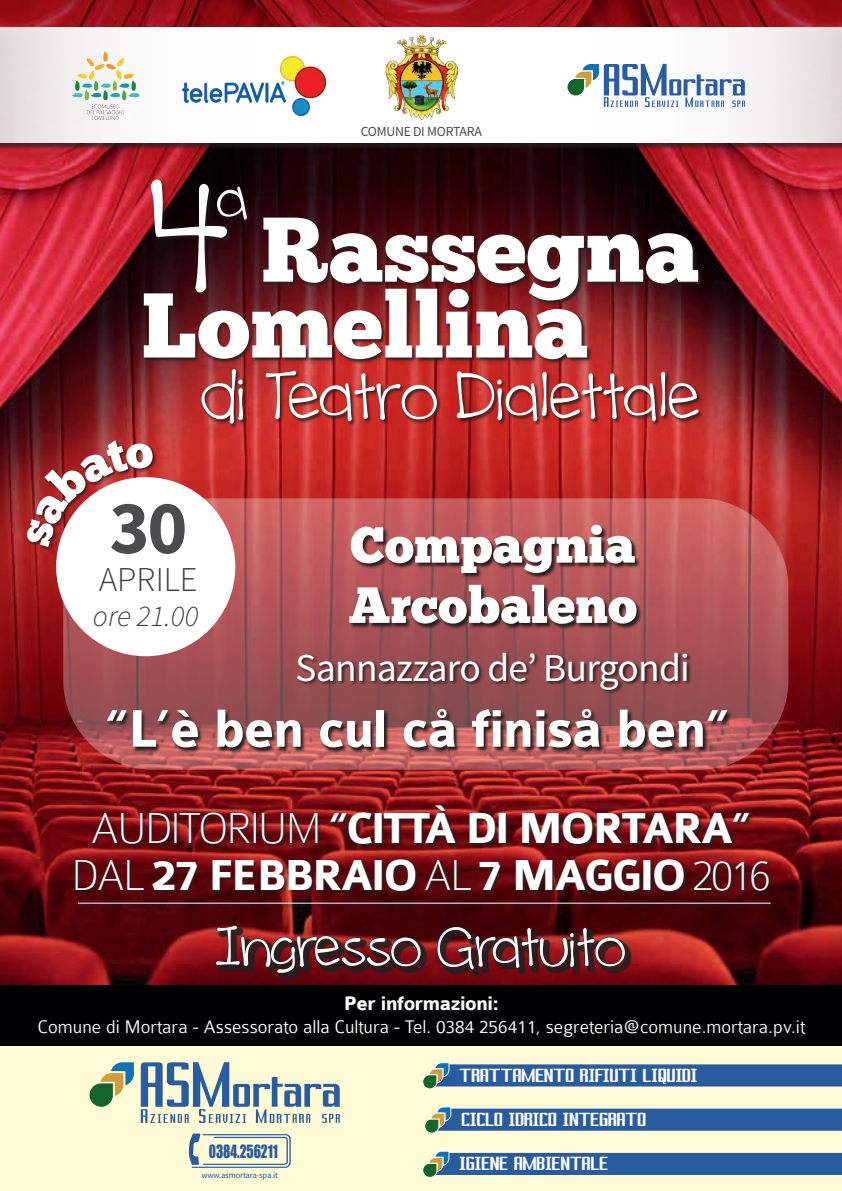
<style>
.page{position:relative;width:842px;height:1191px;background:#fff}
.page>*{position:absolute;margin:0;border:0;box-sizing:border-box;transform-origin:0 0}
.t1{font:168.6px "cinnamoncake";color:#fff}
.t2{font:91.7px/75.8px "Chunk Five";color:#fff}
.t3{font:700 76.1px "Source Sans Pro";color:#4b4c4d}
.t4{font:67.9px "cinnamoncake";color:#fff}
.t5{font:56.6px "cinnamoncake";color:#fff}
.t6{font:700 56.3px "Colaborate";color:#fff}
.t7{font:50.8px/60.2px "Chunk Five";color:#fff}
.t8{font:700 46.3px/46.2px "Colaborate";letter-spacing:-.05em;color:#fff;text-align:center}
.t9{font:39.5px "Source Sans Pro";letter-spacing:-.02em;color:#fff}
.t10{font:300 34.8px "Source Sans Pro";color:#3e3e3f}
.t11{font:italic 300 29.9px "Source Sans Pro";color:#3e3e3f}
.t12{font:21.7px/44.2px "Prussian Brew Solid";letter-spacing:-.02em;color:#fff}
.t13{font:700 20.9px "Colaborate";letter-spacing:-.02em;color:#fff}
.t14{font:300 19.5px "Colaborate";color:#fff}
.t15{font:16.9px "Impact";color:#295b9f;scale:.8 1}
.t16{font:13.8px "Source Sans Pro";letter-spacing:-.02em;color:#4b4c4d}
.t17{font:8.6px "Source Sans Pro";letter-spacing:-.02em;color:#295b9f}
.s1{font-weight:100}
</style>
<div class="page">
<img style="left:0;top:0;width:842px;height:985px">
<svg style="left:63px;top:498px;width:725px;height:271px;background:#b05558"></svg>
<div style="left:0;top:1042px;width:842px;height:149px;background:#fffbd6"></div>
<div style="left:75px;top:804px;width:699px;height:91px;background:#231f20;opacity:.95"></div>
<div style="left:200px;top:368px;width:503px;height:60px;background:#231f20;opacity:.95"></div>
<div style="left:262px;top:216px;width:441px;height:89px;background:#231f20;opacity:.95"></div>
<div style="left:143px;top:287px;width:449px;height:77px;background:#231f20;opacity:.95"></div>
<div style="left:150px;top:178px;width:82px;height:119px;background:#231f20;opacity:.75"></div>
<div style="left:216px;top:186px;width:36px;height:39px;background:#1d0208"></div>
<div style="left:0;top:985px;width:842px;height:60px;background:#000002"></div>
<svg style="left:141px;top:1062px;width:199px;height:61px"></svg>
<svg style="left:90px;top:1062px;width:44px;height:44px"></svg>
<svg style="left:422px;top:1062px;width:420px;height:27px"></svg>
<svg style="left:424px;top:1106px;width:418px;height:27px"></svg>
<svg style="left:422px;top:1150px;width:420px;height:27px"></svg>
<svg style="left:189px;top:1133px;width:102px;height:34px"></svg>
<div style="left:0;top:28px;width:842px;height:122px;background:#231f20;opacity:.75"></div>
<svg style="left:421px;top:27px;width:421px;height:115px"></svg>
<svg style="left:0;top:27px;width:421px;height:115px"></svg>
<img style="left:183px;top:56px;width:142px;height:59px">
<img style="left:73px;top:52px;width:66px;height:68px">
<svg style="left:567px;top:64px;width:178px;height:43px"></svg>
<img style="left:385px;top:35px;width:72px;height:85px">
<div style="left:217px;top:926px;width:415px;height:54px;background:#231f20;opacity:.9"></div>
<svg style="left:215px;top:924px;width:207px;height:49px;background:#551519"></svg>
<svg style="left:436px;top:925px;width:190px;height:45px;background:#521619"></svg>
<div style="left:56px;top:477px;width:179px;height:179px;background:#fff;border-radius:50%"></div>
<div style="left:26px;top:439px;width:132px;height:113px;background:#231f20;opacity:.85"></div>
<svg style="left:77px;top:901px;width:699px;height:7px;background:#562226"></svg>
<hr style="left:78px;top:902px;width:693px;height:1px;background:#fff">
<svg style="left:349px;top:524px;width:294px;height:106px;background:#7f4245"></svg>
<svg style="left:296px;top:651px;width:396px;height:43px;background:#824549"></svg>
<svg style="left:107px;top:709px;width:626px;height:44px;background:#814749"></svg>
<svg style="left:215px;top:186px;width:32px;height:37px"></svg>
<svg style="left:25px;top:439px;width:128px;height:108px"></svg>
<p class="t16" style="left:361px;top:123px;width:122px">COMUNE DI MORTARA</p>
<h1 class="t1" style="left:151px;top:133px;width:78px">4</h1>
<h2 class="t2" style="left:142px;top:212px;width:559px;text-indent:120px">Rassegna<br>Lomellina</h2>
<h3 class="t4" style="left:201px;top:355px;width:500px">di Teatro Dialettale</h3>
<h3 class="t3" style="left:109px;top:479px;width:80px">30</h3>
<h3 class="t10" style="left:99px;top:558px;width:100px">APRILE</h3>
<h3 class="t11" style="left:93px;top:597px;width:107px">ore 21.00</h3>
<h3 class="t7" style="left:349px;top:515px;width:290px">Compagnia<br>Arcobaleno</h3>
<h3 class="t9" style="left:296px;top:643px;width:396px">Sannazzaro de’ Burgondi</h3>
<h3 class="t6" style="left:105px;top:699px;width:626px">“L’è ben cul cå finiså ben”</h3>
<h3 class="t8" style="left:71px;top:807px;width:701px"><span class="s1">AUDITORIUM</span> “città di mortara”<br><span class="s1">DAL</span> 27 febbraio <span class="s1">AL</span> 7 maggio <span class="s1">2016</span></h3>
<h3 class="t5" style="left:216px;top:913px;width:412px">Ingresso Gratuito</h3>
<p class="t13" style="left:344px;top:992px;width:156px">Per informazioni:</p>
<p class="t14" style="left:38px;top:1017px;width:769px">Comune di Mortara - Assessorato alla Cultura - Tel. 0384 256411, segreteria@comune.mortara.pv.it</p>
<p class="t15" style="left:209px;top:1137px;width:88px">0384.256211</p>
<p class="t17" style="left:201px;top:1169px;width:78px">www.asmortara-spa.it</p>
<p class="t12" style="left:459px;top:1053px;width:240px">TRATTAMENTO RIFIUTI LIQUIDI<br>CICLO IDRICO INTEGRATO<br>IGIENE AMBIENTALE</p>
</div>
